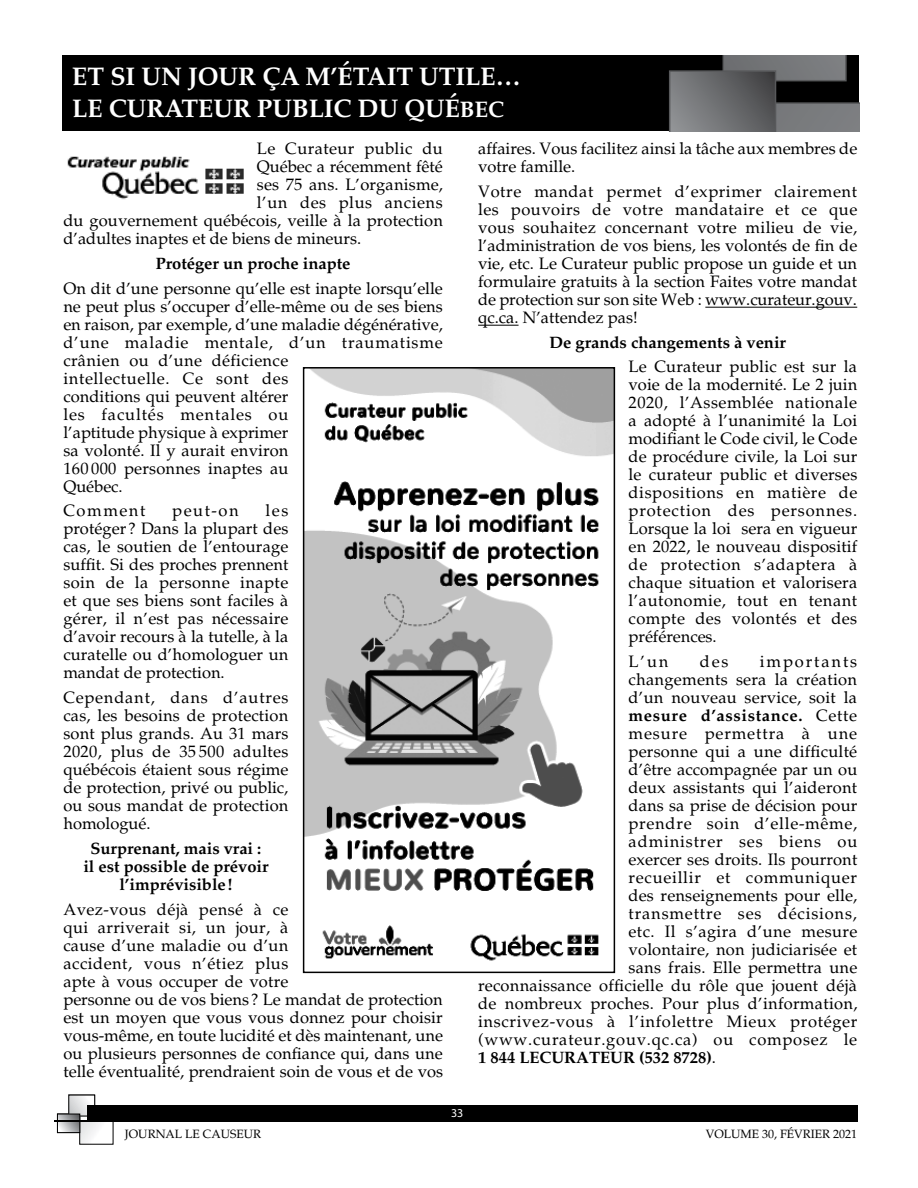
<style>
.page{position:relative;width:918px;height:1188px;background:#fff}
.page>*{position:absolute;margin:0;border:0;box-sizing:border-box;transform-origin:0 0}
.t1{font:700 25.5px/32.1px "Palatino";color:#fff}
.t2{font:16.5px/18px "Palatino";letter-spacing:.01em;color:#000;text-align:justify}
.t3{font:700 16.5px/18px "Palatino";color:#000;text-align:center}
.t4{font:16.5px "Palatino";letter-spacing:.05em;color:#000}
.t5{font:16.5px "Palatino";letter-spacing:.045em;color:#000}
.t6{font:16.5px "Palatino";letter-spacing:.04em;color:#000}
.t7{font:700 16.5px "Palatino";letter-spacing:.04em;color:#000}
.t8{font:16.5px "Palatino";letter-spacing:.055em;color:#000}
.t9{font:16.5px "Palatino";letter-spacing:.035em;color:#000}
.t10{font:16.5px "Palatino";letter-spacing:.115em;color:#000}
.t11{font:16.5px "Palatino";letter-spacing:.095em;color:#000}
.t12{font:12px "Palatino";color:#000}
.t13{font:12px "Myriad Pro";color:#fff}
.s1{font-size:22.5px}
.s2{font-weight:400}
</style>
<div class="page">
<svg style="left:71px;top:1097px;width:17px;height:17px"></svg>
<svg style="left:82px;top:1123px;width:18px;height:19px"></svg>
<svg style="left:59px;top:1116px;width:19px;height:15px"></svg>
<div style="left:57px;top:1114px;width:23px;height:19px;border:1px solid #000"></div>
<hr style="left:54px;top:1120px;width:90px;height:2px;background:#000">
<div style="left:87px;top:1105px;width:770px;height:17px;background:#000"></div>
<div style="left:63px;top:56px;width:796px;height:75px;background:#000"></div>
<svg style="left:669px;top:56px;width:190px;height:75px"></svg>
<hr style="left:705px;top:307px;width:152px;height:1px;background:#000">
<hr style="left:478px;top:325px;width:41px;height:1px;background:#000">
<img style="left:67px;top:156px;width:177px;height:44px">
<img style="left:306px;top:370px;width:306px;height:591px">
<div style="left:303px;top:367px;width:312px;height:606px;border:2px solid #000"></div>
<h1 class="t1" style="left:72px;top:60px;width:450px">ET SI UN JOUR ÇA M’ÉTAIT UTILE…<br>LE CURATEUR PUBLIC DU QUÉ<span class="s1">BEC</span></h1>
<p class="t2" style="left:257px;top:140px;width:188px">Le Curateur public du</p>
<p class="t2" style="left:257px;top:158px;width:187px">Québec a récemment fêté</p>
<p class="t2" style="left:257px;top:176px;width:188px">ses 75 ans. L’organisme,</p>
<p class="t9" style="left:257px;top:193px;width:187px">l’un des plus anciens</p>
<p class="t2" style="left:63px;top:212px;width:381px">du gouvernement québécois, veille à la protection</p>
<p class="t2" style="left:63px;top:230px;width:299px">d’adultes inaptes et de biens de mineurs.</p>
<p class="t3" style="left:156px;top:254px;width:196px">Protéger un proche inapte</p>
<p class="t2" style="left:63px;top:279px;width:381px;text-align:left">On dit d’une personne qu’elle est inapte lorsqu’elle ne peut plus s’occuper d’elle-même ou de ses biens en raison, par exemple, d’une maladie dégénérative, d’une maladie mentale, d’un traumatisme crânien ou d’une déficience<br>intellectuelle. Ce sont des<br>conditions qui peuvent altérer<br>les facultés mentales ou<br>l’aptitude physique à exprimer<br>sa volonté. Il y aurait environ<br>160 000 personnes inaptes au<br>Québec.</p>
<p class="t11" style="left:63px;top:501px;width:84px">Comment</p>
<p class="t2" style="left:172px;top:502px;width:68px">peut-on</p>
<p class="t2" style="left:478px;top:140px;width:381px">affaires. Vous facilitez ainsi la tâche aux membres de votre famille.</p>
<p class="t2" style="left:478px;top:183px;width:381px">Votre mandat permet d’exprimer clairement les pouvoirs de votre mandataire et ce que vous souhaitez concernant votre milieu de vie, l’administration de vos biens, les volontés de fin de vie, etc. Le Curateur public propose un guide et un formulaire gratuits à la section Faites votre mandat de protection sur son site Web : www.curateur.gouv. qc.ca. N’attendez pas!</p>
<p class="t3" style="left:549px;top:333px;width:238px">De grands changements à venir</p>
<p class="t2" style="left:629px;top:358px;width:230px">Le Curateur public est sur la voie de la modernité. Le 2 juin 2020, l’Assemblée nationale a adopté à l’unanimité la Loi modifiant le Code civil, le Code de procédure civile, la Loi sur le curateur public et diverses dispositions en matière de protection des personnes.<br>Lorsque la loi sera en vigueur en 2022, le nouveau dispositif de protection s’adaptera à chaque situation et valorisera l’autonomie, tout en tenant compte des volontés et des préférences.</p>
<p class="t2" style="left:629px;top:653px;width:41px">L’un</p>
<p class="t2" style="left:700px;top:653px;width:30px">des</p>
<p class="t10" style="left:760px;top:652px;width:99px">importants</p>
<p class="t2" style="left:629px;top:671px;width:230px">changements sera la création</p>
<p class="t2" style="left:629px;top:689px;width:230px">d’un nouveau service, soit la</p>
<p class="t7" style="left:629px;top:705px;width:230px">mesure d’assistance. <span class="s2">Cette</span></p>
<p class="t8" style="left:629px;top:724px;width:230px">mesure permettra à une</p>
<p class="t2" style="left:629px;top:743px;width:230px">personne qui a une difficulté</p>
<p class="t2" style="left:629px;top:761px;width:230px">d’être accompagnée par un ou</p>
<p class="t2" style="left:629px;top:779px;width:230px">deux assistants qui l’aideront</p>
<p class="t2" style="left:629px;top:797px;width:230px">dans sa prise de décision pour</p>
<p class="t5" style="left:629px;top:814px;width:230px">prendre soin d’elle-même,</p>
<p class="t4" style="left:629px;top:832px;width:230px">administrer ses biens ou</p>
<p class="t2" style="left:629px;top:851px;width:230px">exercer ses droits. Ils pourront</p>
<p class="t5" style="left:629px;top:868px;width:230px">recueillir et communiquer</p>
<p class="t2" style="left:629px;top:887px;width:230px">des renseignements pour elle,</p>
<p class="t4" style="left:629px;top:904px;width:230px">transmettre ses décisions,</p>
<p class="t2" style="left:629px;top:923px;width:230px">etc. Il s’agira d’une mesure</p>
<p class="t2" style="left:629px;top:941px;width:230px">volontaire, non judiciarisée et</p>
<p class="t2" style="left:629px;top:959px;width:230px">sans frais. Elle permettra une</p>
<p class="t2" style="left:478px;top:977px;width:380px">reconnaissance officielle du rôle que jouent déjà</p>
<p class="t2" style="left:478px;top:995px;width:381px">de nombreux proches. Pour plus d’information,</p>
<p class="t6" style="left:478px;top:1012px;width:381px">inscrivez-vous à l’infolettre Mieux protéger</p>
<p class="t4" style="left:478px;top:1030px;width:381px">(www.curateur.gouv.qc.ca) ou composez le</p>
<p class="t3" style="left:478px;top:1048px;width:239px">1 844 LECURATEUR (532 8728)<span class="s2">.</span></p>
<p class="t2" style="left:63px;top:502px;width:227px;text-indent:202px">les protéger ? Dans la plupart des cas, le soutien de l’entourage suffit. Si des proches prennent soin de la personne inapte et que ses biens sont faciles à gérer, il n’est pas nécessaire d’avoir recours à la tutelle, à la curatelle ou d’homologuer un mandat de protection.</p>
<p class="t2" style="left:63px;top:689px;width:227px">Cependant, dans d’autres cas, les besoins de protection sont plus grands. Au 31 mars 2020, plus de 35 500 adultes québécois étaient sous régime de protection, privé ou public, ou sous mandat de protection homologué.</p>
<p class="t3" style="left:83px;top:839px;width:187px">Surprenant, mais vrai : il est possible de prévoir l’imprévisible !</p>
<p class="t2" style="left:63px;top:900px;width:381px;text-align:left">Avez-vous déjà pensé à ce<br>qui arriverait si, un jour, à<br>cause d’une maladie ou d’un<br>accident, vous n’étiez plus<br>apte à vous occuper de votre<br>personne ou de vos biens ? Le mandat de protection est un moyen que vous vous donnez pour choisir vous-même, en toute lucidité et dès maintenant, une ou plusieurs personnes de confiance qui, dans une telle éventualité, prendraient soin de vous et de vos</p>
<p class="t13" style="left:451px;top:1106px;width:14px">33</p>
<p class="t12" style="left:125px;top:1127px;width:138px">JOURNAL LE CAUSEUR</p>
<p class="t12" style="left:706px;top:1127px;width:153px">VOLUME 30, FÉVRIER 2021</p>
</div>
